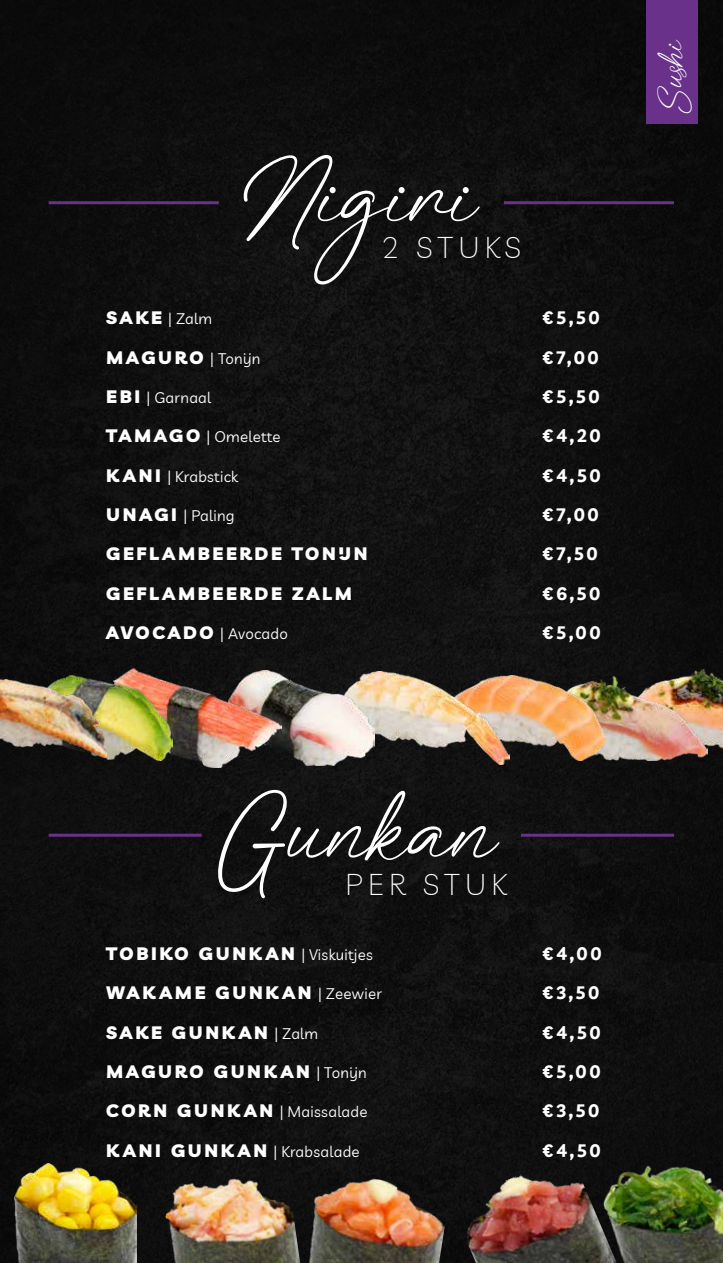
<style>
.page{position:relative;width:723px;height:1263px;background:#0e0e0e}
.page>*{position:absolute;margin:0;border:0;box-sizing:border-box;transform-origin:0 0}
.t1{font:66px "Stringline";color:#fff}
.t2{font:200 30px "Livvic";letter-spacing:.175em;color:#fff}
.t3{font:23.85px "Stringline";color:#fff}
.t4{font:900 18px "Livvic";letter-spacing:.15em;color:#fff}
.t5{font:700 18px "Livvic";letter-spacing:.15em;color:#fff}
.t6{font:15px "Livvic";letter-spacing:.02em;color:#fff}
.s1{font-weight:900;font-size:18px}
.s2{font-weight:400;font-size:15px}
</style>
<div class="page">
<hr style="left:49px;top:201px;width:170px;height:3px;background:#693189">
<img style="left:617px;top:669px;width:106px;height:92px">
<hr style="left:504px;top:201px;width:170px;height:3px;background:#693189">
<hr style="left:49px;top:834px;width:153px;height:3px;background:#693189">
<hr style="left:521px;top:834px;width:153px;height:3px;background:#693189">
<img style="left:606px;top:676px;width:101px;height:84px">
<div style="left:646px;top:0;width:52px;height:124px;background:#693189"></div>
<img style="left:510px;top:676px;width:96px;height:85px">
<img style="left:309px;top:1178px;width:136px;height:85px">
<img style="left:451px;top:1174px;width:146px;height:89px">
<img style="left:374px;top:672px;width:136px;height:93px">
<img style="left:597px;top:1166px;width:126px;height:97px">
<img style="left:15px;top:1163px;width:121px;height:100px">
<img style="left:282px;top:671px;width:92px;height:94px">
<img style="left:165px;top:1170px;width:135px;height:93px">
<img style="left:122px;top:668px;width:160px;height:100px">
<img style="left:60px;top:675px;width:113px;height:86px">
<img style="left:0;top:679px;width:106px;height:78px">
<h1 class="t1" style="left:244px;top:162px;width:236px">Nigiri</h1>
<h2 class="t2" style="left:381px;top:225px;width:141px">2 STUKS</h2>
<p class="t6" style="left:106px;top:308px;width:107px"><span class="s1">SAKE</span> | Zalm</p>
<p class="t5" style="left:543px;top:304px;width:58px">€5,50</p>
<p class="t6" style="left:106px;top:347px;width:156px"><span class="s1">MAGURO</span> | Tonijn</p>
<p class="t5" style="left:543px;top:343px;width:57px">€7,00</p>
<p class="t6" style="left:106px;top:386px;width:106px"><span class="s1">EBI</span> | Garnaal</p>
<p class="t5" style="left:543px;top:382px;width:58px">€5,50</p>
<p class="t6" style="left:106px;top:426px;width:176px"><span class="s1">TAMAGO</span> | Omelette</p>
<p class="t5" style="left:543px;top:422px;width:59px">€4,20</p>
<p class="t6" style="left:106px;top:465px;width:133px"><span class="s1">K ANI</span> | Krabstick</p>
<p class="t5" style="left:543px;top:461px;width:59px">€4,50</p>
<p class="t6" style="left:106px;top:504px;width:130px"><span class="s1">UNAGI</span> | Paling</p>
<p class="t5" style="left:543px;top:501px;width:57px">€7,00</p>
<p class="t4" style="left:106px;top:539px;width:263px">GEFLAMBEERDE TONIJN</p>
<p class="t5" style="left:543px;top:540px;width:56px">€7,50</p>
<p class="t4" style="left:106px;top:579px;width:247px">GEFLAMBEERDE ZALM</p>
<p class="t5" style="left:543px;top:579px;width:59px">€6,50</p>
<p class="t6" style="left:106px;top:623px;width:183px"><span class="s1">AVOCADO</span> | Avocado</p>
<p class="t5" style="left:543px;top:619px;width:59px">€5,00</p>
<h3 class="t3" style="left:660px;top:111px;width:76px;rotate:-90deg">Sushi</h3>
<h1 class="t1" style="left:224px;top:798px;width:290px">Gunkan</h1>
<h2 class="t2" style="left:345px;top:862px;width:163px">PER STUK</h2>
<p class="t4" style="left:106px;top:939px;width:268px">TOBIKO GUNKAN <span class="s2">| Viskuitjes</span></p>
<p class="t5" style="left:543px;top:939px;width:60px">€4,00</p>
<p class="t4" style="left:106px;top:978px;width:277px">WAKAME GUNKAN <span class="s2">| Zeewier</span></p>
<p class="t5" style="left:543px;top:979px;width:58px">€3,50</p>
<p class="t4" style="left:106px;top:1017px;width:213px">SAKE GUNKAN <span class="s2">| Zalm</span></p>
<p class="t5" style="left:543px;top:1018px;width:59px">€4,50</p>
<p class="t4" style="left:106px;top:1057px;width:262px">MAGURO GUNKAN <span class="s2">| Tonijn</span></p>
<p class="t5" style="left:543px;top:1057px;width:59px">€5,00</p>
<p class="t6" style="left:106px;top:1101px;width:263px"><span class="s1">CORN GUNKAN</span> | Maissalade</p>
<p class="t5" style="left:543px;top:1097px;width:58px">€3,50</p>
<p class="t6" style="left:106px;top:1140px;width:255px"><span class="s1">KANI GUNKAN</span> | Krabsalade</p>
<p class="t5" style="left:543px;top:1136px;width:59px">€4,50</p>
</div>
